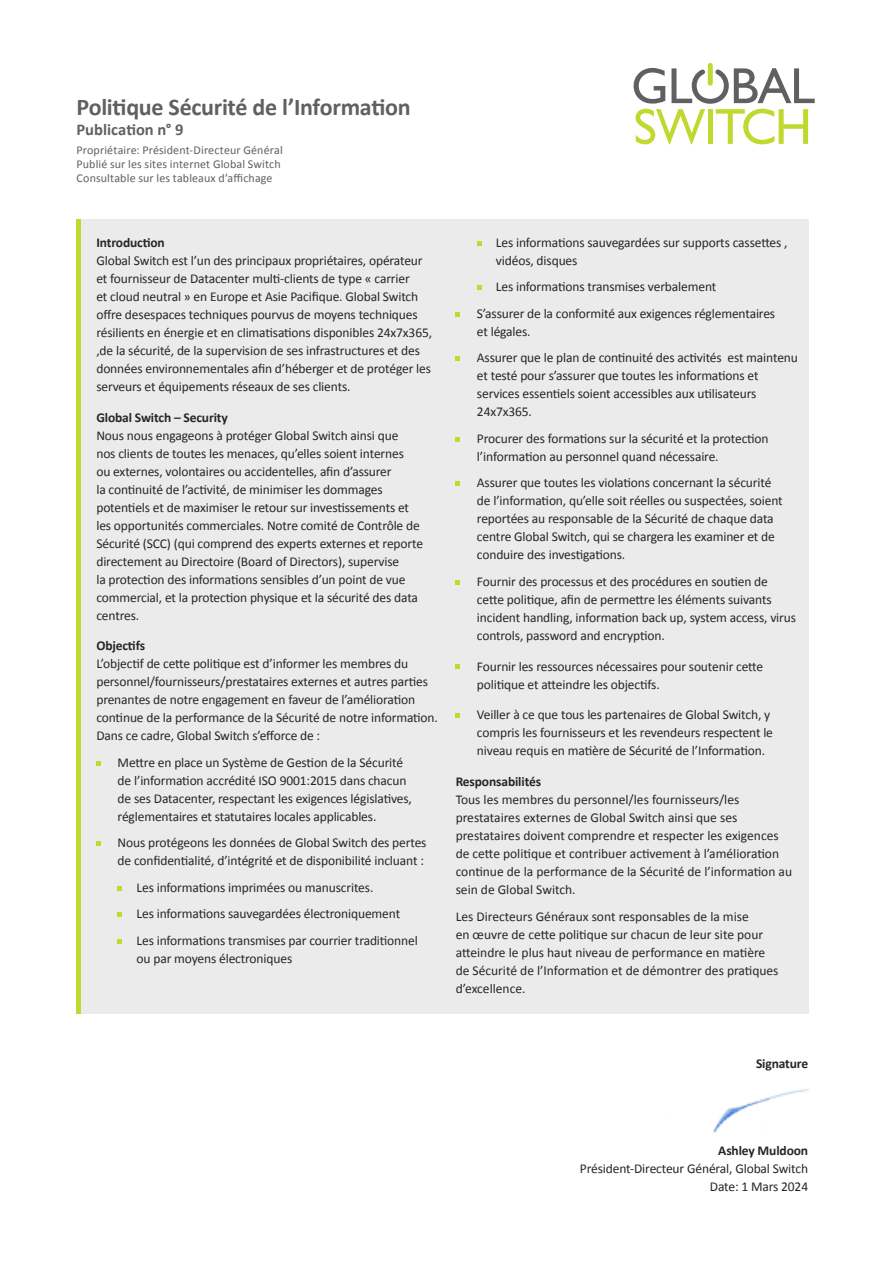
<style>
.page{position:relative;width:893px;height:1263px;background:#fff}
.page>*{position:absolute;margin:0;border:0;box-sizing:border-box;transform-origin:0 0}
.t1{font:700 24px "Calibri";letter-spacing:-.015em;color:#5f6062}
.t2{font:700 16.5px "Calibri";color:#5f6062}
.t3{font:13.5px/18px "Calibri";letter-spacing:-.01em;color:#262626}
.t4{font:700 13.5px "Calibri";letter-spacing:-.01em;color:#262626}
.t5{font:12px/14.4px "Calibri";letter-spacing:.01em;color:#5f6062}
</style>
<div class="page">
<div style="left:81px;top:219px;width:727px;height:794px;background:#ebebeb"></div>
<hr style="left:77px;top:219px;width:4px;height:794px;background:#c1d82f">
<svg style="left:96px;top:761px;width:5px;height:4px"></svg>
<svg style="left:96px;top:841px;width:5px;height:5px"></svg>
<svg style="left:118px;top:886px;width:4px;height:4px"></svg>
<svg style="left:118px;top:912px;width:4px;height:5px"></svg>
<svg style="left:118px;top:939px;width:4px;height:4px"></svg>
<svg style="left:477px;top:241px;width:4px;height:4px"></svg>
<svg style="left:477px;top:285px;width:4px;height:5px"></svg>
<svg style="left:456px;top:312px;width:4px;height:4px"></svg>
<svg style="left:456px;top:356px;width:4px;height:5px"></svg>
<svg style="left:456px;top:437px;width:4px;height:4px"></svg>
<svg style="left:456px;top:481px;width:4px;height:5px"></svg>
<svg style="left:456px;top:580px;width:4px;height:4px"></svg>
<svg style="left:456px;top:665px;width:4px;height:4px"></svg>
<svg style="left:456px;top:713px;width:4px;height:5px"></svg>
<svg style="left:634px;top:63px;width:181px;height:81px"></svg>
<img style="left:713px;top:1089px;width:96px;height:44px">
<h1 class="t1" style="left:77px;top:90px;width:336px">Politique Sécurité de l’Information</h1>
<p class="t2" style="left:77px;top:118px;width:108px">Publication n° 9</p>
<p class="t5" style="left:77px;top:142px;width:208px">Propriétaire: Président-Directeur Général<br>Publié sur les sites internet Global Switch<br>Consultable sur les tableaux d’affichage</p>
<p class="t4" style="left:96px;top:233px;width:70px">Introduction</p>
<p class="t3" style="left:96px;top:251px;width:337px">Global Switch est l’un des principaux propriétaires, opérateur et fournisseur de Datacenter multi-clients de type « carrier<br>et cloud neutral » en Europe et Asie Pacifique. Global Switch offre desespaces techniques pourvus de moyens techniques résilients en énergie et en climatisations disponibles 24x7x365, ,de la sécurité, de la supervision de ses infrastructures et des données environnementales afin d’héberger et de protéger les serveurs et équipements réseaux de ses clients.</p>
<p class="t4" style="left:96px;top:408px;width:133px">Global Switch – Security</p>
<p class="t3" style="left:96px;top:426px;width:328px">Nous nous engageons à protéger Global Switch ainsi que<br>nos clients de toutes les menaces, qu’elles soient internes<br>ou externes, volontaires ou accidentelles, afin d’assurer<br>la continuité de l’activité, de minimiser les dommages potentiels et de maximiser le retour sur investissements et les opportunités commerciales. Notre comité de Contrôle de Sécurité (SCC) (qui comprend des experts externes et reporte directement au Directoire (Board of Directors), supervise<br>la protection des informations sensibles d’un point de vue commercial, et la protection physique et la sécurité des data centres.</p>
<p class="t4" style="left:96px;top:636px;width:50px">Objectifs</p>
<p class="t3" style="left:96px;top:654px;width:343px">L’objectif de cette politique est d’informer les membres du personnel/fournisseurs/prestataires externes et autres parties prenantes de notre engagement en faveur de l’amélioration continue de la performance de la Sécurité de notre information.<br>Dans ce cadre, Global Switch s’efforce de :</p>
<p class="t3" style="left:118px;top:753px;width:296px">Mettre en place un Système de Gestion de la Sécurité de l’information accrédité ISO 9001:2015 dans chacun de ses Datacenter, respectant les exigences législatives, réglementaires et statutaires locales applicables.</p>
<p class="t3" style="left:118px;top:833px;width:310px">Nous protégeons les données de Global Switch des pertes de confidentialité, d’intégrité et de disponibilité incluant :</p>
<p class="t3" style="left:137px;top:874px;width:283px;line-height:26.5px">Les informations imprimées ou manuscrites.<br>Les informations sauvegardées électroniquement<br>Les informations transmises par courrier traditionnel</p>
<p class="t3" style="left:137px;top:949px;width:157px">ou par moyens électroniques</p>
<p class="t3" style="left:496px;top:233px;width:293px">Les informations sauvegardées sur supports cassettes , vidéos, disques</p>
<p class="t3" style="left:477px;top:273px;width:300px;line-height:26.5px;text-indent:19px">Les informations transmises verbalement<br>S’assurer de la conformité aux exigences réglementaires</p>
<p class="t3" style="left:477px;top:318px;width:322px;line-height:26.5px">et légales.<br>Assurer que le plan de continuité des activités est maintenu</p>
<p class="t3" style="left:477px;top:366px;width:283px">et testé pour s’assurer que toutes les informations et services essentiels soient accessibles aux utilisateurs<br>24x7x365.</p>
<p class="t3" style="left:477px;top:429px;width:293px">Procurer des formations sur la sécurité et la protection l’information au personnel quand nécessaire.</p>
<p class="t3" style="left:477px;top:473px;width:307px">Assurer que toutes les violations concernant la sécurité de l’information, qu’elle soit réelles ou suspectées, soient reportées au responsable de la Sécurité de chaque data centre Global Switch, qui se chargera les examiner et de conduire des investigations.</p>
<p class="t3" style="left:477px;top:572px;width:321px">Fournir des processus et des procédures en soutien de cette politique, afin de permettre les éléments suivants incident handling, information back up, system access, virus controls, password and encryption.</p>
<p class="t3" style="left:477px;top:657px;width:288px">Fournir les ressources nécessaires pour soutenir cette politique et atteindre les objectifs.</p>
<p class="t3" style="left:477px;top:706px;width:298px">Veiller à ce que tous les partenaires de Global Switch, y compris les fournisseurs et les revendeurs respectent le niveau requis en matière de Sécurité de l’Information.</p>
<p class="t4" style="left:456px;top:772px;width:87px">Responsabilités</p>
<p class="t3" style="left:456px;top:790px;width:338px">Tous les membres du personnel/les fournisseurs/les prestataires externes de Global Switch ainsi que ses prestataires doivent comprendre et respecter les exigences de cette politique et contribuer activement à l’amélioration continue de la performance de la Sécurité de l’information au sein de Global Switch.</p>
<p class="t3" style="left:456px;top:907px;width:324px">Les Directeurs Généraux sont responsables de la mise<br>en œuvre de cette politique sur chacun de leur site pour atteindre le plus haut niveau de performance en matière de Sécurité de l’Information et de démontrer des pratiques d’excellence.</p>
<p class="t4" style="left:756px;top:1054px;width:54px">Signature</p>
<p class="t4" style="left:718px;top:1141px;width:91px">Ashley Muldoon</p>
<p class="t3" style="left:580px;top:1159px;width:230px;text-align:right">Président-Directeur Général, Global Switch<br>Date: 1 Mars 2024</p>
</div>
